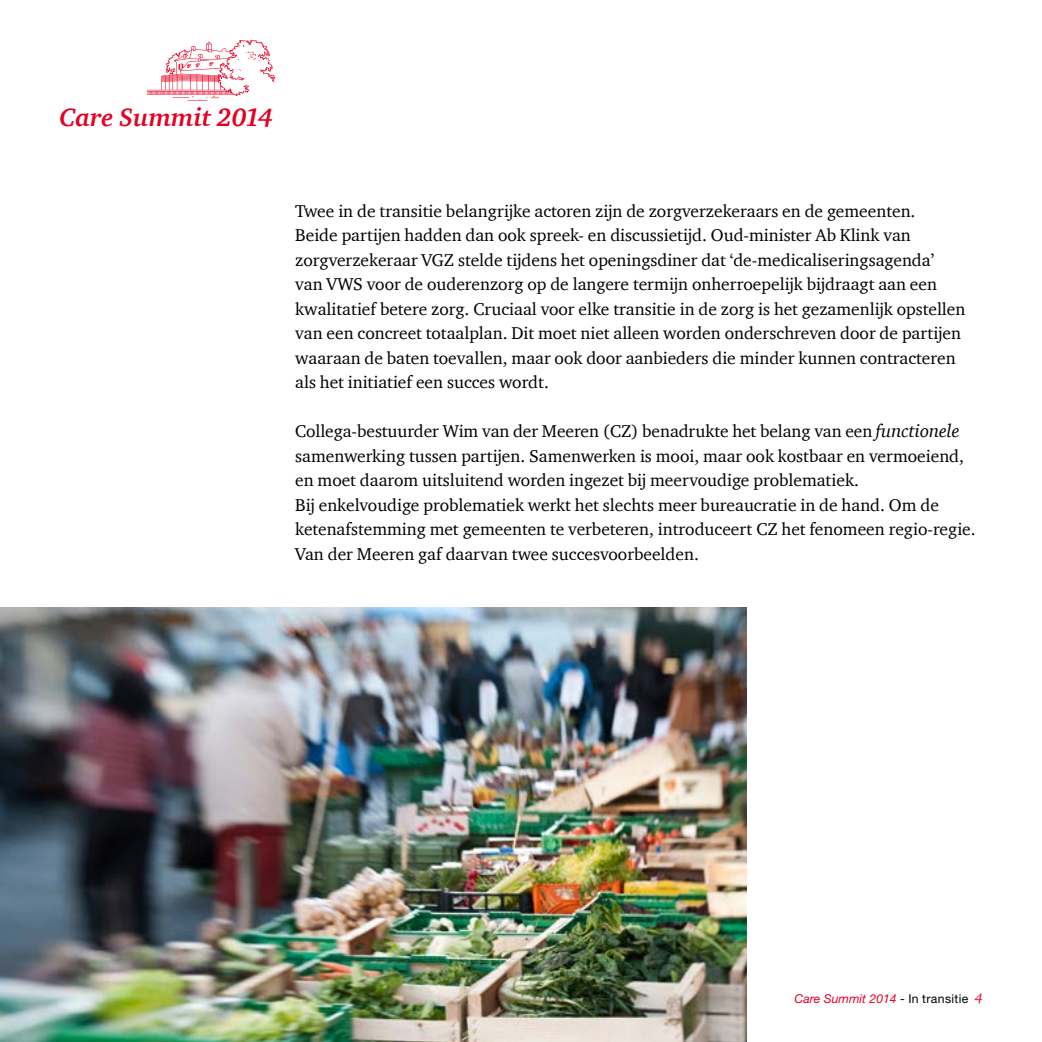
<style>
.page{position:relative;width:1042px;height:1042px;background:#fff}
.page>*{position:absolute;margin:0;border:0;box-sizing:border-box;transform-origin:0 0}
.t1{font:italic 700 25.72px "Charter ITC Com";color:#e40024}
.t2{font:17.5px/24.5px "Charter ITC Com";color:#000}
.t3{font:italic 12.25px "Helvetica Neue";color:#e40024}
.s1{font-style:italic;font-size:18.38px}
.s2{font-style:normal;color:#000}
.s3{font-family:"Charter ITC Com";font-size:14px}
</style>
<div class="page">
<svg style="left:147px;top:40px;width:128px;height:61px"></svg>
<img style="left:0;top:608px;width:746px;height:434px">
<h1 class="t1" style="left:60px;top:101px;width:215px">Care Summit 2014</h1>
<p class="t2" style="left:295px;top:198px;width:672px">Twee in de transitie belangrijke actoren zijn de zorgverzekeraars en de gemeenten.<br>Beide partijen hadden dan ook spreek- en discussietijd. Oud-minister Ab Klink van zorgverzekeraar VGZ stelde tijdens het openingsdiner dat ‘de-medicaliseringsagenda’ van VWS voor de ouderenzorg op de langere termijn onherroepelijk bijdraagt aan een kwalitatief betere zorg. Cruciaal voor elke transitie in de zorg is het gezamenlijk opstellen van een concreet totaalplan. Dit moet niet alleen worden onderschreven door de partijen waaraan de baten toevallen, maar ook door aanbieders die minder kunnen contracteren als het initiatief een succes wordt.</p>
<p class="t2" style="left:295px;top:418px;width:682px">Collega-bestuurder Wim van der Meeren (CZ) benadrukte het belang van een <span class="s1">functionele </span>samenwerking tussen partijen. Samenwerken is mooi, maar ook kostbaar en vermoeiend, en moet daarom uitsluitend worden ingezet bij meervoudige problematiek.<br>Bij enkelvoudige problematiek werkt het slechts meer bureaucratie in de hand. Om de ketenafstemming met gemeenten te verbeteren, introduceert CZ het fenomeen regio-regie.<br>Van der Meeren gaf daarvan twee succesvoorbeelden.</p>
<p class="t3" style="left:794px;top:991px;width:189px">Care Summit 2014 <span class="s2">- In transitie</span> <span class="s3">4</span></p>
</div>
